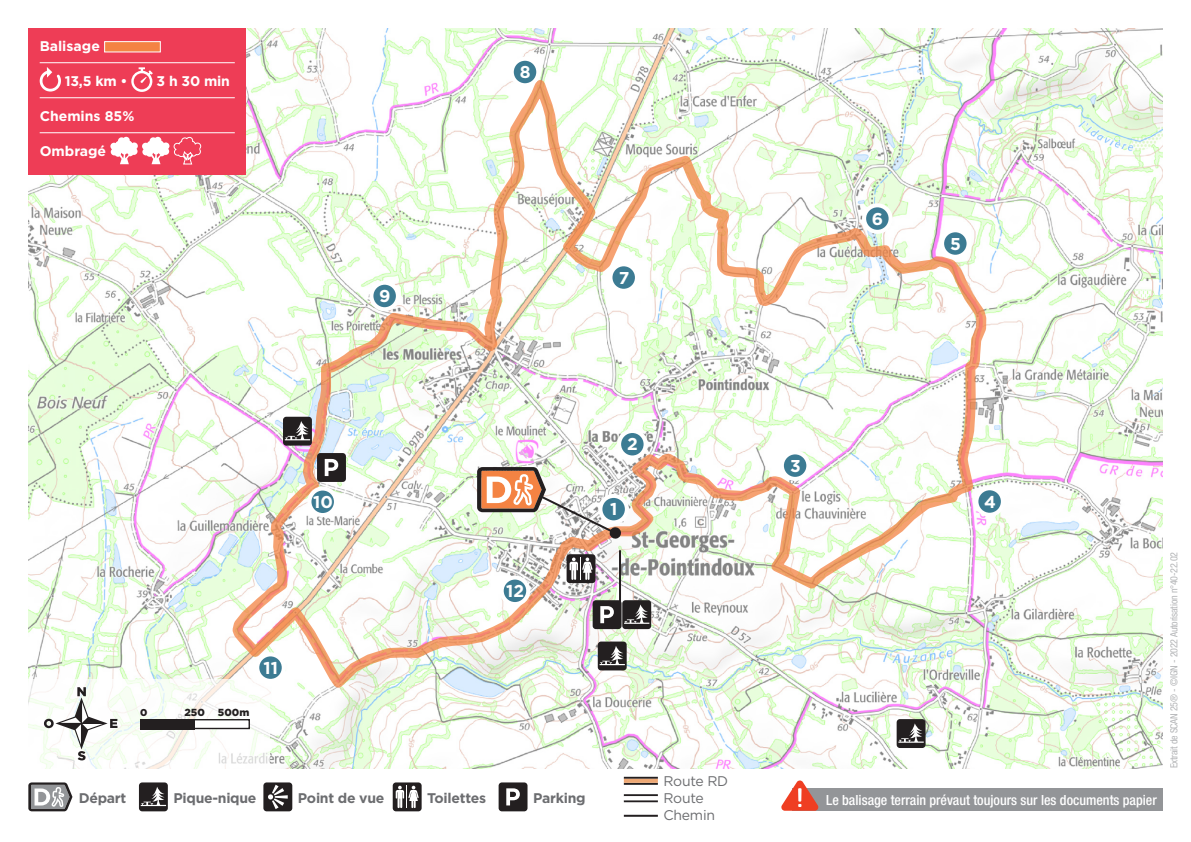
<style>
.page{position:relative;width:1191px;height:842px;background:#fff}
.page>*{position:absolute;margin:0;border:0;box-sizing:border-box;transform-origin:0 0}
.t1{font:700 17.2px "Gotham";color:#fff}
.t2{font:14px "Helvetica Neue W02 67 Md Cn";color:#fff}
.t3{font:700 14px "Gotham";letter-spacing:-.02em;color:#6c6d70}
.t4{font:700 14px "Gotham";color:#fff}
.t5{font:14px "Gotham";letter-spacing:-.02em;color:#6c6d70}
.t6{font:900 10.2px "Gotham";color:#231f20}
.t7{font:condensed 10px "Helvetica Neue";letter-spacing:-.02em;color:#939598}
.t8{font:900 10px "Gotham";color:#231f20}
</style>
<div class="page">
<img style="left:28px;top:28px;width:1134px;height:740px">
<svg style="left:230px;top:78px;width:758px;height:612px"></svg>
<div style="left:263px;top:782px;width:29px;height:29px;background:#231f20;border-radius:3px"></div>
<svg style="left:268px;top:785px;width:20px;height:24px"></svg>
<svg style="left:28px;top:782px;width:44px;height:29px"></svg>
<svg style="left:477px;top:467px;width:144px;height:72px"></svg>
<div style="left:393px;top:782px;width:28px;height:29px;background:#231f20;border-radius:3px"></div>
<svg style="left:396px;top:786px;width:23px;height:22px"></svg>
<div style="left:498px;top:782px;width:29px;height:29px;background:#231f20;border-radius:3px"></div>
<svg style="left:506px;top:788px;width:14px;height:17px"></svg>
<div style="left:139px;top:782px;width:29px;height:29px;background:#231f20;border-radius:3px"></div>
<svg style="left:141px;top:787px;width:25px;height:19px"></svg>
<div style="left:283px;top:417px;width:29px;height:29px;background:#231f20;border-radius:3px"></div>
<svg style="left:285px;top:421px;width:25px;height:19px"></svg>
<div style="left:622px;top:600px;width:29px;height:29px;background:#231f20;border-radius:3px"></div>
<svg style="left:624px;top:604px;width:25px;height:20px"></svg>
<div style="left:896px;top:719px;width:29px;height:29px;background:#231f20;border-radius:3px"></div>
<svg style="left:898px;top:723px;width:25px;height:20px"></svg>
<div style="left:598px;top:641px;width:28px;height:29px;background:#231f20;border-radius:3px"></div>
<svg style="left:599px;top:646px;width:26px;height:19px"></svg>
<div style="left:792px;top:788px;width:370px;height:22px;background:#939598"></div>
<svg style="left:781px;top:780px;width:38px;height:31px"></svg>
<div style="left:28px;top:28px;width:218px;height:146px;background:#ee3d56"></div>
<hr style="left:40px;top:62px;width:195px;height:1px;background:#fff">
<hr style="left:40px;top:97px;width:195px;height:1px;background:#fff">
<hr style="left:40px;top:132px;width:195px;height:1px;background:#fff">
<div style="left:104px;top:41px;width:57px;height:11px;background:#f48343;border:1px solid #fff"></div>
<svg style="left:40px;top:67px;width:21px;height:25px"></svg>
<svg style="left:131px;top:67px;width:22px;height:25px"></svg>
<svg style="left:110px;top:137px;width:91px;height:28px"></svg>
<hr style="left:624px;top:815px;width:34px;height:2px;background:#231f20">
<hr style="left:624px;top:777px;width:34px;height:2px;background:#231f20">
<hr style="left:624px;top:783px;width:34px;height:2px;background:#231f20">
<svg style="left:624px;top:779px;width:34px;height:4px"></svg>
<hr style="left:624px;top:794px;width:34px;height:2px;background:#231f20">
<hr style="left:624px;top:800px;width:34px;height:2px;background:#231f20">
<svg style="left:624px;top:796px;width:34px;height:1px"></svg>
<svg style="left:28px;top:679px;width:242px;height:89px"></svg>
<svg style="left:44px;top:687px;width:73px;height:73px"></svg>
<div style="left:141px;top:720px;width:108px;height:8px;background:#fff"></div>
<div style="left:140px;top:719px;width:110px;height:10px;border:1px solid #231f20"></div>
<div style="left:140px;top:719px;width:55px;height:10px;background:#231f20"></div>
<div style="left:598px;top:494px;width:31px;height:30px;background:#fff;border-radius:50%"></div>
<div style="left:602px;top:498px;width:23px;height:22px;background:#3c7b93;border-radius:50%"></div>
<div style="left:608px;top:262px;width:31px;height:31px;background:#fff;border-radius:50%"></div>
<div style="left:612px;top:266px;width:23px;height:23px;background:#3c7b93;border-radius:50%"></div>
<svg style="left:510px;top:57px;width:30px;height:30px"></svg>
<div style="left:514px;top:61px;width:22px;height:22px;background:#3c7b93;border-radius:50%"></div>
<div style="left:369px;top:281px;width:31px;height:30px;background:#fff;border-radius:50%"></div>
<div style="left:373px;top:285px;width:23px;height:22px;background:#3c7b93;border-radius:50%"></div>
<div style="left:307px;top:486px;width:31px;height:31px;background:#fff;border-radius:50%"></div>
<div style="left:311px;top:491px;width:23px;height:22px;background:#3c7b93;border-radius:50%"></div>
<div style="left:255px;top:652px;width:31px;height:31px;background:#fff;border-radius:50%"></div>
<div style="left:259px;top:656px;width:23px;height:23px;background:#3c7b93;border-radius:50%"></div>
<div style="left:499px;top:575px;width:31px;height:31px;background:#fff;border-radius:50%"></div>
<div style="left:504px;top:580px;width:22px;height:22px;background:#3c7b93;border-radius:50%"></div>
<svg style="left:617px;top:429px;width:30px;height:30px"></svg>
<div style="left:621px;top:433px;width:22px;height:22px;background:#3c7b93;border-radius:50%"></div>
<div style="left:780px;top:450px;width:30px;height:31px;background:#fff;border-radius:50%"></div>
<div style="left:784px;top:454px;width:22px;height:23px;background:#3c7b93;border-radius:50%"></div>
<div style="left:974px;top:486px;width:31px;height:31px;background:#fff;border-radius:50%"></div>
<div style="left:978px;top:490px;width:23px;height:23px;background:#3c7b93;border-radius:50%"></div>
<div style="left:940px;top:228px;width:30px;height:31px;background:#fff;border-radius:50%"></div>
<div style="left:944px;top:232px;width:22px;height:23px;background:#3c7b93;border-radius:50%"></div>
<div style="left:862px;top:203px;width:30px;height:31px;background:#fff;border-radius:50%"></div>
<div style="left:866px;top:207px;width:22px;height:23px;background:#3c7b93;border-radius:50%"></div>
<div style="left:592px;top:600px;width:29px;height:29px;background:#231f20;border-radius:3px"></div>
<svg style="left:600px;top:606px;width:14px;height:17px"></svg>
<div style="left:317px;top:453px;width:29px;height:29px;background:#231f20;border-radius:3px"></div>
<svg style="left:325px;top:459px;width:13px;height:17px"></svg>
<div style="left:566px;top:554px;width:29px;height:29px;background:#231f20;border-radius:3px"></div>
<svg style="left:569px;top:557px;width:23px;height:23px"></svg>
<hr style="left:619px;top:550px;width:2px;height:52px;background:#231f20">
<p class="t4" style="left:40px;top:37px;width:62px">Balisage</p>
<p class="t4" style="left:65px;top:72px;width:64px">13,5 km •</p>
<p class="t4" style="left:157px;top:72px;width:75px">3 h 30 min</p>
<p class="t4" style="left:40px;top:107px;width:96px">Chemins 85%</p>
<p class="t4" style="left:40px;top:142px;width:68px">Ombragé</p>
<p class="t1" style="left:379px;top:285px;width:13px">9</p>
<p class="t1" style="left:520px;top:61px;width:12px">8</p>
<p class="t1" style="left:618px;top:266px;width:12px">7</p>
<p class="t1" style="left:872px;top:207px;width:13px">6</p>
<p class="t1" style="left:950px;top:232px;width:12px">5</p>
<p class="t1" style="left:313px;top:490px;width:21px">10</p>
<p class="t1" style="left:627px;top:433px;width:12px">2</p>
<p class="t1" style="left:610px;top:498px;width:9px">1</p>
<p class="t1" style="left:790px;top:454px;width:12px">3</p>
<p class="t1" style="left:984px;top:490px;width:13px">4</p>
<p class="t8" style="left:140px;top:705px;width:9px">0</p>
<p class="t6" style="left:184px;top:705px;width:22px">250</p>
<p class="t6" style="left:218px;top:705px;width:33px">500m</p>
<p class="t1" style="left:263px;top:656px;width:16px">11</p>
<p class="t1" style="left:506px;top:579px;width:19px">12</p>
<p class="t5" style="left:663px;top:772px;width:66px">Route RD</p>
<p class="t5" style="left:663px;top:789px;width:42px">Route</p>
<p class="t5" style="left:663px;top:806px;width:53px">Chemin</p>
<p class="t3" style="left:79px;top:788px;width:49px">Départ</p>
<p class="t3" style="left:173px;top:788px;width:84px">Pique-nique</p>
<p class="t3" style="left:298px;top:788px;width:88px">Point de vue</p>
<p class="t3" style="left:427px;top:788px;width:60px">Toilettes</p>
<p class="t3" style="left:533px;top:788px;width:54px">Parking</p>
<p class="t2" style="left:826px;top:791px;width:332px">Le balisage terrain prévaut toujours sur les documents papier</p>
<p class="t7" style="left:1168px;top:768px;width:218px;rotate:-90deg">Extrait de SCAN 25® - ©IGN - 2022 Autorisation n°40-22.02</p>
</div>
